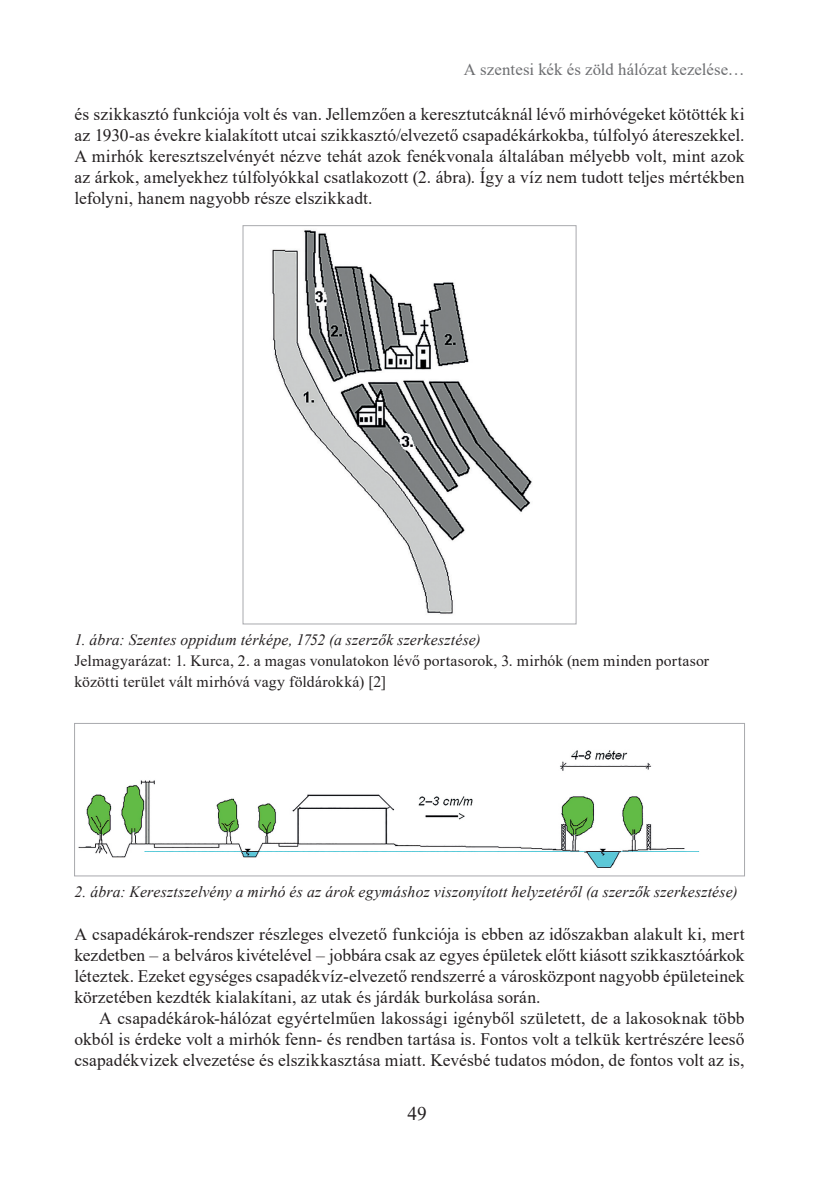
<style>
.page{position:relative;width:834px;height:1181px;background:#fff}
.page>*{position:absolute;margin:0;border:0;box-sizing:border-box;transform-origin:0 0}
.t1{font:19.25px "Times New Roman";color:#231f20}
.Body{font:17.5px/21px "Times New Roman";letter-spacing:.005em;color:#231f20;text-align:justify}
.Body_1st_Paragraph_T{font:17.5px/21px "Times New Roman";letter-spacing:.01em;color:#231f20;text-align:justify}
.t2{font:16.8px "Times New Roman";letter-spacing:.005em;color:#6c6d70}
.Figure_Number___Titl{font:italic 15.75px "Times New Roman";letter-spacing:.01em;color:#231f20}
.Figure_Source___Comm{font:15.75px/21px "Times New Roman";letter-spacing:.01em;color:#231f20}
</style>
<div class="page">
<img style="left:272px;top:230px;width:260px;height:384px">
<div style="left:243px;top:225px;width:333px;height:399px;border:1px solid #a8a9ad"></div>
<img style="left:78px;top:750px;width:622px;height:118px">
<div style="left:74px;top:723px;width:670px;height:153px;border:1px solid #a8a9ad"></div>
<p class="t2" style="left:464px;top:58px;width:282px">A szentesi kék és zöld hálózat kezelése…</p>
<p class="Body" style="left:74px;top:103px;width:671px">és szikkasztó funkciója volt és van. Jellemzően a keresztutcáknál lévő mirhóvégeket kötötték ki az -1930-as évekre kialakított utcai szikkasztó/elvezető csapadékárkokba, túlfolyó átereszekkel.<br>A mirhók keresztszelvényét nézve tehát azok fenékvonala általában mélyebb volt, mint azok az árkok, amelyekhez túlfolyókkal csatlakozott (2. ábra). Így a víz nem tudott teljes mértékben lefolyni, hanem nagyobb része elszikkadt.</p>
<p class="Figure_Number___Titl" style="left:74px;top:629px;width:408px">1. ábra: Szentes oppidum térképe, 1752 (a szerzők szerkesztése)</p>
<p class="Figure_Source___Comm" style="left:74px;top:650px;width:636px">Jelmagyarázat: 1. Kurca, 2. a magas vonulatokon lévő portasorok, 3. mirhók (nem minden portasor közötti terület vált mirhóvá vagy földárokká) [2]</p>
<p class="Figure_Number___Titl" style="left:74px;top:881px;width:664px">2. ábra: Keresztszelvény a mirhó és az árok egymáshoz viszonyított helyzetéről (a szerzők szerkesztése)</p>
<p class="Body_1st_Paragraph_T" style="left:74px;top:922px;width:671px">A csapadékárok-rendszer részleges elvezető funkciója is ebben az időszakban alakult ki, mert kezdetben – a belváros kivételével – jobbára csak az egyes épületek előtt kiásott szikkasztóárkok léteztek. Ezeket egységes csapadékvíz-elvezető rendszerré a városközpont nagyobb épületeinek körzetében kezdték kialakítani, az utak és járdák burkolása során.</p>
<p class="Body" style="left:74px;top:1006px;width:671px;text-indent:25px">A csapadékárok-hálózat egyértelműen lakossági igényből született, de a lakosoknak több okból is érdeke volt a mirhók fenn- és rendben tartása is. Fontos volt a telkük kertrészére leeső csapadékvizek elvezetése és elszikkasztása miatt. Kevésbé tudatos módon, de fontos volt az is,</p>
<p class="t1" style="left:407px;top:1100px;width:21px">49</p>
</div>
